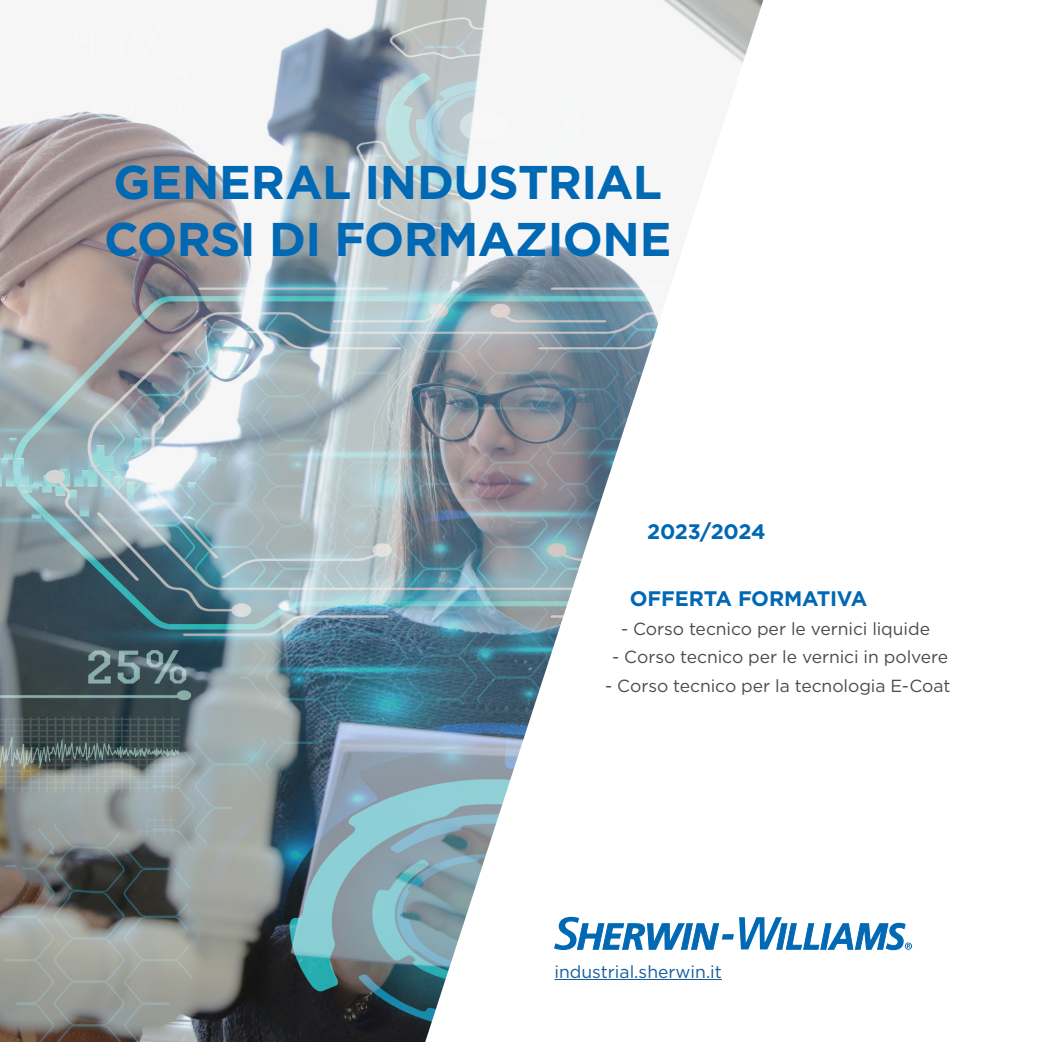
<style>
.page{position:relative;width:1042px;height:1042px;background:#fff}
.page>*{position:absolute;margin:0;border:0;box-sizing:border-box;transform-origin:0 0}
.t1{font:700 47.25px/56.7px "Gotham";letter-spacing:-.01em;color:#0168b3}
.t2{font:700 21px "Gotham";letter-spacing:-.01em;color:#0168b3}
.t3{font:17.5px "Gotham";letter-spacing:-.005em;color:#4b4c4d}
.t4{font:17.5px "Gotham";color:#175d9e}
</style>
<div class="page">
<img style="left:0;top:0;width:763px;height:1042px">
<svg style="left:554px;top:917px;width:358px;height:33px"></svg>
<hr style="left:554px;top:979px;width:168px;height:1px;background:#175d9e">
<h1 class="t1" style="left:104px;top:154px;width:569px">GENERAL INDUSTRIAL<br>CORSI DI FORMAZIONE</h1>
<p class="t2" style="left:647px;top:518px;width:120px">2023/2024</p>
<p class="t2" style="left:630px;top:584px;width:239px">OFFERTA FORMATIVA</p>
<p class="t3" style="left:621px;top:617px;width:310px">- Corso tecnico per le vernici liquide</p>
<p class="t3" style="left:612px;top:646px;width:338px">- Corso tecnico per le vernici in polvere</p>
<p class="t3" style="left:605px;top:675px;width:347px">- Corso tecnico per la tecnologia E-Coat</p>
<p class="t4" style="left:554px;top:960px;width:169px">industrial.sherwin.it</p>
</div>
